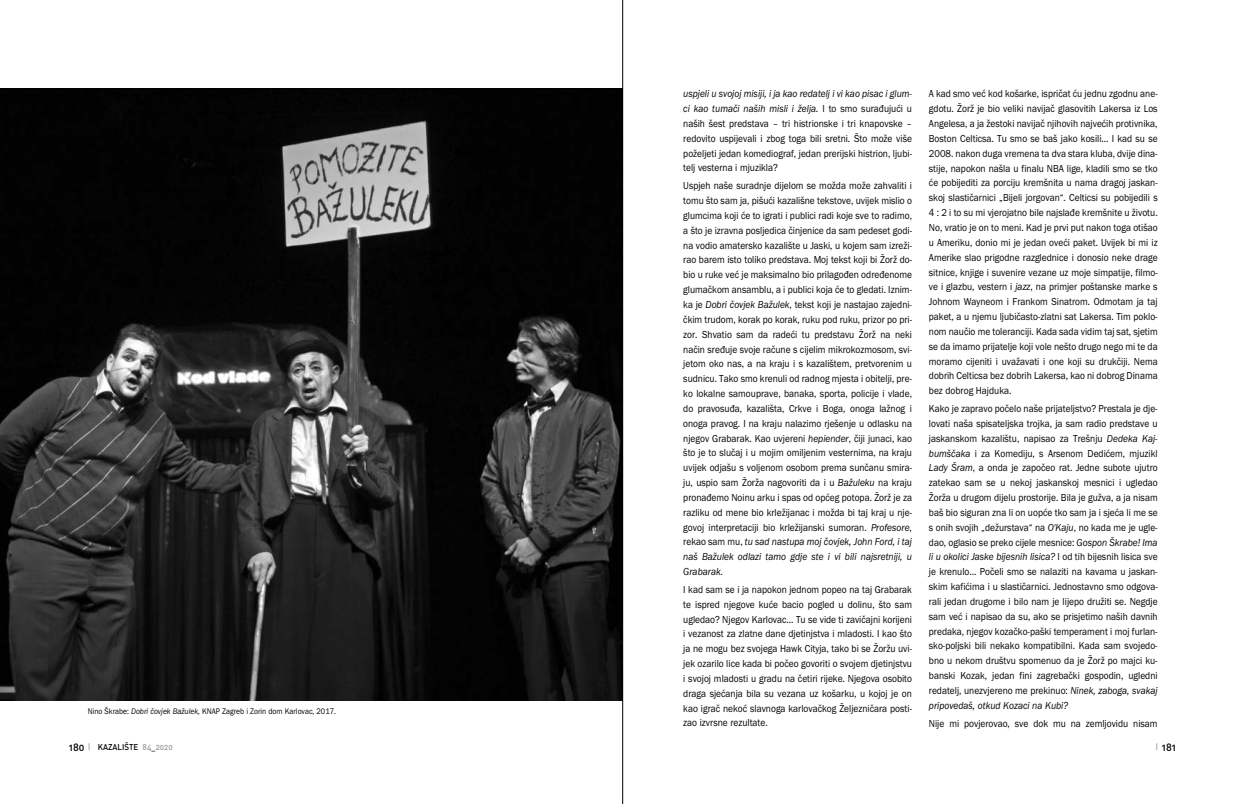
<style>
.page{position:relative;width:1243px;height:804px;background:#fff}
.page>*{position:absolute;margin:0;border:0;box-sizing:border-box;transform-origin:0 0}
.t1{font:10.5px/14.9px "Franklin Gothic";color:#000;text-align:justify;scale:.9 1}
.t2{font:10.5px "DIN Medium Rounded";color:#000}
.t3{font:8.4px "Franklin Gothic";color:#000;scale:.9 1}
.t4{font:8.4px "DIN Medium Rounded";color:#000;scale:.95 1}
.s1{font-style:italic}
.s2{font-size:10.5px}
.s3{font-size:9.45px;color:#969696}
.s4{color:#999}
</style>
<div class="page">
<hr style="left:622px;top:0;width:1px;height:803px;background:#000">
<img style="left:0;top:89px;width:622px;height:611px">
<p class="t3" style="left:88px;top:708px;width:277px">Nino Škrabe: <span class="s1">Dobri čovjek Bažulek,</span> KNAP Zagreb i Zorin dom Karlovac, 2017.</p>
<p class="t1" style="left:683px;top:87px;width:256px"><span class="s1">uspjeli u svojoj misiji, i ja kao redatelj i vi kao pisac i glum&shy;ci kao tumači naših misli i želja.</span> I to smo surađujući u naših šest predstava – tri histrionske i tri knapovske – redovito uspijevali i zbog toga bili sretni. Što može više poželjeti jedan komediograf, jedan prerijski histrion, ljubi&shy;telj vesterna i mjuzikla?</p>
<p class="t1" style="left:683px;top:179px;width:256px">Uspjeh naše suradnje dijelom se možda može zahvaliti i tomu što sam ja, pišući kazališne tekstove, uvijek mislio o glumcima koji će to igrati i publici radi koje sve to radimo, a što je izravna posljedica činjenice da sam pedeset godi&shy;na vodio amatersko kazalište u Jaski, u kojem sam izreži&shy;rao barem isto toliko predstava. Moj tekst koji bi Žorž do - bio u ruke već je maksimalno bio prilagođen određenome glumačkom ansamblu, a i publici koja će to gledati. Iznim - ka je <span class="s1">Dobri čovjek Bažulek</span>, tekst koji je nastajao zajedni&shy;č kim trudom, korak po korak, ruku pod ruku, prizor po pri&shy;zor. Shvatio sam da radeći tu predstavu Žorž na neki način sređuje svoje račune s cijelim mikrokozmosom, svi&shy;jetom oko nas, a na kraju i s kazalištem, pretvorenim u sudnicu. Tako smo krenuli od radnog mjesta i obitelji, pre - ko lokalne samouprave, banaka, sporta, policije i vla de, do pravosuđa, kazališta, Crkve i Boga, onoga lažnog i onoga pravog. I na kraju nalazimo rješenje u odlasku na njegov Grabarak. Kao uvjereni <span class="s1">hepiender</span>, čiji junaci, kao što je to slučaj i u mojim omiljenim vesternima, na kraju uvijek odjašu s voljenom osobom prema sunčanu smira&shy;ju, uspio sam Žorža nagovoriti da i u <span class="s1">Bažuleku</span> na kraju pronađemo Noinu arku i spas od općeg potopa. Žorž je za razliku od mene bio krležijanac i možda bi taj kraj u nje&shy;govoj interpretaciji bio krležijanski sumoran. <span class="s1">Profesore</span>, rekao sam mu, <span class="s1">tu sad nastupa moj čovjek, John Ford, i taj naš Bažulek odlazi tamo gdje ste i vi bili najsretniji, u Grabarak.</span></p>
<p class="t1" style="left:683px;top:582px;width:256px">I kad sam se i ja napokon jednom popeo na taj Grabarak te ispred njegove kuće bacio pogled u dolinu, što sam ugledao? Njegov Karlovac… Tu se vide ti zavičajni korijeni i vezanost za zlatne dane djetinjstva i mladosti. I kao što ja ne mogu bez svojega Hawk Cityja, tako bi se Žoržu uvi&shy;jek ozarilo lice kada bi počeo govoriti o svojem djetinjstvu i svojoj mladosti u gradu na četiri rijeke. Njegova osobito draga sjećanja bila su vezana uz košarku, u kojoj je on kao igrač nekoć slavnoga karlovačkog Željezničara posti&shy;zao izvrsne rezultate.</p>
<p class="t1" style="left:929px;top:87px;width:256px">A kad smo već kod košarke, ispričat ću jednu zgodnu ane&shy;gdotu. Žorž je bio veliki navijač glasovitih Lakersa iz Los Angelesa, a ja žestoki navijač njihovih najvećih protivnika, Boston Celticsa. Tu smo se baš jako kosili… I kad su se 2008. nakon duga vremena ta dva stara kluba, dvije dina&shy;stije, napokon našla u finalu NBA lige, kladili smo se tko će pobijediti za porciju kremšnita u nama dragoj jaskan&shy;skoj slastičarnici „Bijeli jorgovan“. Celticsi su pobijedili s 4 : 2 i to su mi vjerojatno bile najslađe kremšnite u životu.<br>No, vratio je on to meni. Kad je prvi put nakon toga otišao u Ameriku, donio mi je jedan oveći paket. Uvijek bi mi iz Amerike slao prigodne razglednice i donosio neke drage sitnice, knjige i suvenire vezane uz moje simpatije, filmo&shy;ve i glazbu, vestern i <span class="s1">jazz</span>, na primjer poštanske marke s Johnom Wayneom i Frankom Sinatrom. Odmotam ja taj paket, a u njemu ljubičasto-zlatni sat Lakersa. Tim poklo&shy;nom naučio me toleranciji. Kada sada vidim taj sat, sjetim se da imamo prijatelje koji vole nešto drugo nego mi te da moramo cijeniti i uvažavati i one koji su drukčiji. Nema dobrih Celticsa bez dobrih Lakersa, kao ni dobrog Dinama bez dobrog Hajduka.</p>
<p class="t1" style="left:929px;top:402px;width:256px">Kako je zapravo počelo naše prijateljstvo? Prestala je dje&shy;lovati naša spisateljska trojka, ja sam radio predstave u jaskanskom kazalištu, napisao za Trešnju <span class="s1">Dedeka Kaj - bum š čaka</span> i za Komediju, s Arsenom Dedićem, mjuzikl <span class="s1">Lady Šram</span>, a onda je započeo rat. Jedne subote ujutro zatekao sam se u nekoj jaskanskoj mesnici i ugledao Žorža u drugom dijelu prostorije. Bila je gužva, a ja nisam baš bio siguran zna li on uopće tko sam ja i sjeća li me se s onih svojih „dežurstava“ na <span class="s1">O'Kaju</span>, no kada me je ugle&shy;dao, oglasio se preko cijele mesnice: <span class="s1">Gospon Škrabe! Ima li u okolici Jaske bijesnih lisica?</span> I od tih bijesnih lisica sve je krenulo… Počeli smo se nalaziti na kavama u jaskan&shy;skim kafićima i u slastičarnici. Jednostavno smo odgova&shy;rali jedan drugome i bilo nam je lijepo družiti se. Negdje sam već i napisao da su, ako se prisjetimo naših davnih predaka, njegov kozačko-paški temperament i moj furlan&shy;sko-poljski bili nekako kompatibilni. Kada sam svojedo&shy;bno u nekom društvu spomenuo da je Žorž po majci ku - banski Kozak, jedan fini zagrebački gospodin, ugledni redatelj, unezvjereno me prekinuo: <span class="s1">Ninek, zaboga, svakaj pripovedaš, otkud Kozaci na Kubi?</span></p>
<p class="t1" style="left:929px;top:716px;width:256px">Nije mi povjerovao, sve dok mu na zemljovidu nisam</p>
<p class="t4" style="left:69px;top:743px;width:111px"><span class="s2">180</span> <span class="s3">I</span> KAZALIŠTE <span class="s4">84</span>_<span class="s4">2020</span></p>
<p class="t2" style="left:1156px;top:743px;width:22px"><span class="s3">I</span> 181</p>
</div>
